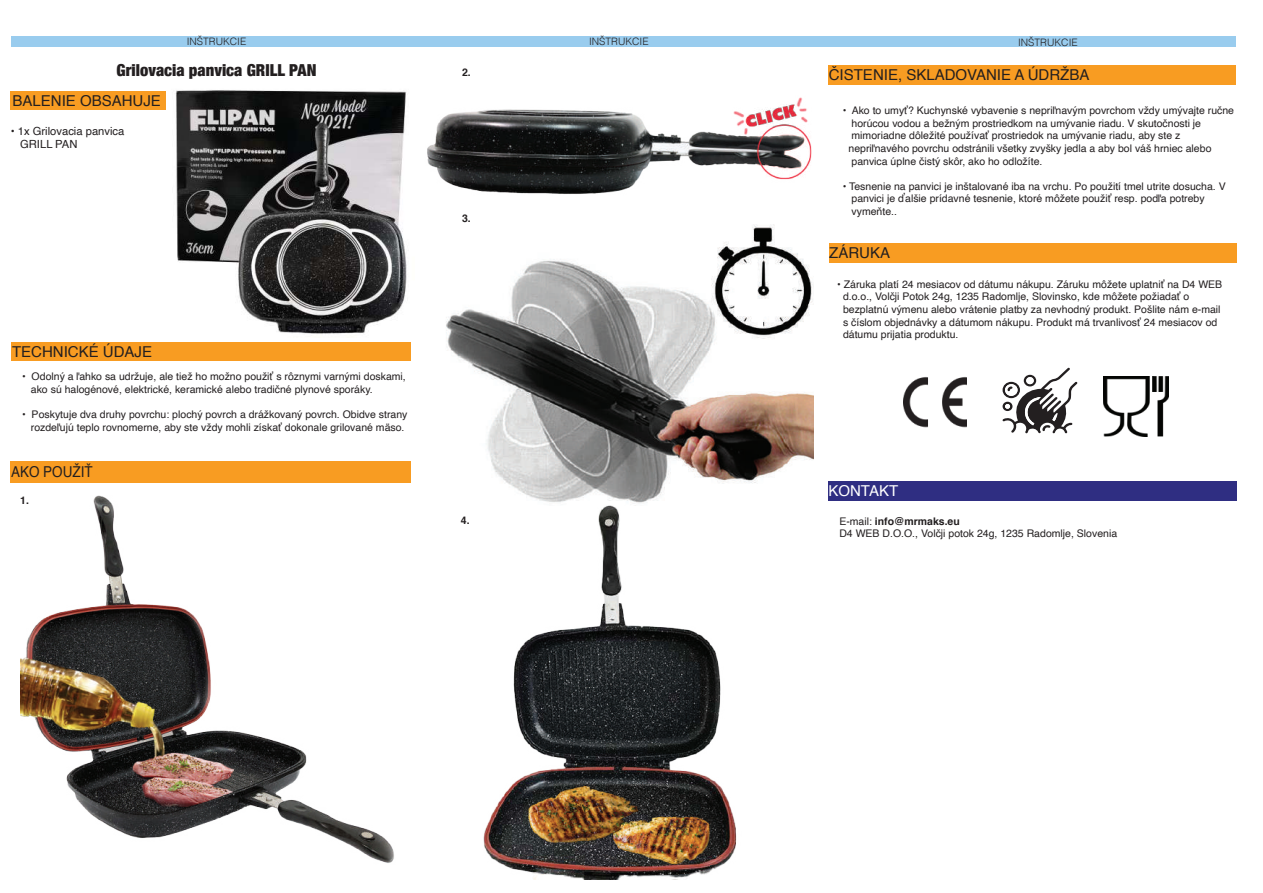
<style>
.page{position:relative;width:1263px;height:893px;background:#fff}
.page>*{position:absolute;margin:0;border:0;box-sizing:border-box;transform-origin:0 0}
.t1{font:900 condensed 16.5px "Helvetica Neue";color:#231f20}
.t2{font:15px "Helvetica";color:#231f20}
.t3{font:15px "Helvetica";color:#231f20;scale:.9 1}
.t4{font:15px "Helvetica";color:#fff}
.t5{font:11.25px/13.5px "Helvetica";color:#231f20}
.t6{font:10.5px/12.6px "Helvetica";color:#231f20}
.t7{font:700 10.5px "Helvetica";color:#231f20}
.t8{font:300 10.2px "Helvetica";color:#231f20}
.s1{font-weight:700}
</style>
<div class="page">
<div style="left:11px;top:342px;width:399px;height:19px;background:#f89c22"></div>
<div style="left:11px;top:36px;width:400px;height:11px;background:#9ce"></div>
<div style="left:411px;top:36px;width:418px;height:11px;background:#9ce"></div>
<div style="left:11px;top:461px;width:400px;height:22px;background:#f89c22"></div>
<div style="left:829px;top:36px;width:407px;height:11px;background:#9ce"></div>
<div style="left:828px;top:65px;width:408px;height:19px;background:#f89c22"></div>
<div style="left:829px;top:243px;width:408px;height:19px;background:#f89c22"></div>
<div style="left:828px;top:481px;width:408px;height:19px;background:#2f2e82"></div>
<img style="left:21px;top:495px;width:373px;height:368px">
<img style="left:427px;top:97px;width:385px;height:97px">
<img style="left:446px;top:224px;width:367px;height:275px">
<img style="left:165px;top:90px;width:242px;height:244px">
<img style="left:903px;top:377px;width:63px;height:51px">
<svg style="left:1002px;top:368px;width:75px;height:65px"></svg>
<img style="left:1104px;top:376px;width:65px;height:61px">
<img style="left:483px;top:499px;width:254px;height:380px">
<div style="left:10px;top:91px;width:155px;height:19px;background:#f89c22"></div>
<p class="t8" style="left:187px;top:33px;width:61px">INŠTRUKCIE</p>
<h1 class="t1" style="left:117px;top:57px;width:201px">Grilovacia panvica GRILL PAN</h1>
<h2 class="t2" style="left:12px;top:89px;width:150px">BALENIE OBSAHUJE</h2>
<p class="t5" style="left:20px;top:124px;width:106px;text-indent:-9px">• 1x Grilovacia panvica<br>GRILL PAN</p>
<h2 class="t2" style="left:12px;top:340px;width:142px">TECHNICKÉ ÚDAJE</h2>
<p class="t6" style="left:31px;top:371px;width:376px;text-indent:-9px">• Odolný a ľahko sa udržuje, ale tiež ho možno použiť s rôznymi varnými doskami, ako sú halogénové, elektrické, keramické alebo tradičné plynové sporáky.</p>
<p class="t6" style="left:22px;top:408px;width:387px;text-align:center">• Poskytuje dva druhy povrchu: plochý povrch a drážkovaný povrch. Obidve strany rozdeľujú teplo rovnomerne, aby ste vždy mohli získať dokonale grilované mäso.</p>
<h2 class="t3" style="left:11px;top:460px;width:92px">AKO POUŽIŤ</h2>
<p class="t7" style="left:20px;top:492px;width:10px">1.</p>
<p class="t7" style="left:462px;top:64px;width:10px">2.</p>
<p class="t7" style="left:462px;top:209px;width:10px">3.</p>
<p class="t7" style="left:461px;top:512px;width:10px">4.</p>
<p class="t8" style="left:589px;top:33px;width:61px">INŠTRUKCIE</p>
<p class="t8" style="left:1018px;top:34px;width:61px">INŠTRUKCIE</p>
<h2 class="t2" style="left:829px;top:63px;width:262px">ČISTENIE, SKLADOVANIE A ÚDRŽBA</h2>
<p class="t6" style="left:849px;top:104px;width:387px;text-indent:-6px">• Ako to umyť? Kuchynské vybavenie s nepriľnavým povrchom vždy umývajte ručne horúcou vodou a bežným prostriedkom na umývanie riadu. V skutočnosti je mimoriadne dôležité používať prostriedok na umývanie riadu, aby ste z nepriľnavého povrchu odstránili všetky zvyšky jedla a aby bol váš hrniec alebo panvica úplne čistý skôr, ako ho odložíte.</p>
<p class="t6" style="left:851px;top:180px;width:376px;text-indent:-9px">• Tesnenie na panvici je inštalované iba na vrchu. Po použití tmel utrite dosucha. V panvici je ďalšie prídavné tesnenie, ktoré môžete použiť resp. podľa potreby vymeňte..</p>
<h2 class="t2" style="left:829px;top:241px;width:62px">ZÁRUKA</h2>
<p class="t6" style="left:843px;top:278px;width:381px;text-indent:-6px">• Záruka platí 24 mesiacov od dátumu nákupu. Záruku môžete uplatniť na D4 WEB d.o.o., Volčji Potok 24g, 1235 Radomlje, Slovinsko, kde môžete požiadať o bezplatnú výmenu alebo vrátenie platby za nevhodný produkt. Pošlite nám e-mail s číslom objednávky a dátumom nákupu. Produkt má trvanlivosť 24 mesiacov od dátumu prijatia produktu.</p>
<h2 class="t4" style="left:828px;top:479px;width:71px">KONTAKT</h2>
<p class="t6" style="left:839px;top:515px;width:279px">E-mail: <span class="s1">info@mrmaks.eu<br></span>D4 WEB D.O.O., Volčji potok 24g, 1235 Radomlje, Slovenia</p>
</div>
